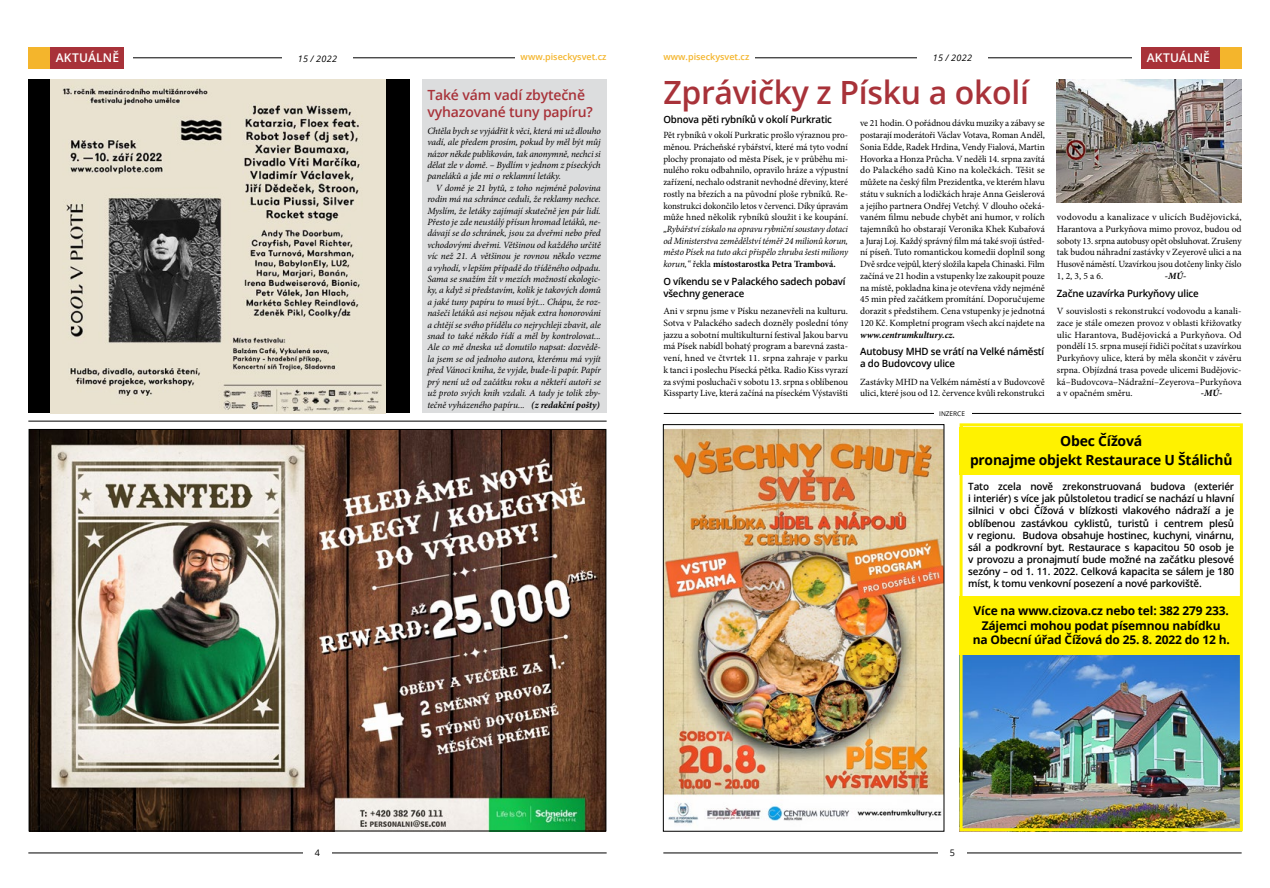
<style>
.page{position:relative;width:1270px;height:888px;background:#fff}
.page>*{position:absolute;margin:0;border:0;box-sizing:border-box;transform-origin:0 0}
.t1{font:600 32px "Open Sans";letter-spacing:-.01em;color:#a83239}
.t2{font:700 14px/19.6px "Open Sans";letter-spacing:-.015em;color:#000;text-align:center}
.t3{font:600 14px/16.8px "Open Sans";letter-spacing:-.01em;color:#a83239}
.t4{font:700 12px/14.4px "Open Sans";letter-spacing:-.015em;color:#000;text-align:center}
.t5{font:600 12px "Open Sans";letter-spacing:.02em;color:#fff}
.t6{font:600 10px/12px "Open Sans";letter-spacing:-.015em;color:#000}
.t7{font:9.5px/11.7px "Minion Pro";letter-spacing:-.005em;color:#000;text-align:justify}
.t8{font:italic 9.5px/11.4px "Minion Pro";letter-spacing:-.01em;color:#000;text-align:justify}
.t9{font:italic 9.5px/11.7px "Minion Pro";letter-spacing:-.01em;color:#000;text-align:justify;scale:.96 1}
.t10{font:italic 700 9.5px "Minion Pro";color:#000}
.t11{font:600 9px "Open Sans";color:#f4b52c}
.t12{font:italic 9px "Open Sans";letter-spacing:.04em;color:#000}
.t13{font:9px "Open Sans";color:#000}
.t14{font:6.5px "Open Sans";color:#000}
.s1{font-style:normal}
.s2{font-weight:700;font-style:normal}
.s3{font-weight:700}
</style>
<div class="page">
<hr style="left:28px;top:58px;width:564px;height:1px;background:#000">
<hr style="left:677px;top:58px;width:565px;height:1px;background:#000">
<hr style="left:28px;top:852px;width:579px;height:1px;background:#000">
<hr style="left:663px;top:852px;width:579px;height:1px;background:#000">
<div style="left:515px;top:48px;width:91px;height:16px;background:#fff"></div>
<div style="left:663px;top:48px;width:92px;height:16px;background:#fff"></div>
<div style="left:303px;top:844px;width:29px;height:16px;background:#fff"></div>
<div style="left:938px;top:844px;width:29px;height:16px;background:#fff"></div>
<div style="left:282px;top:55px;width:71px;height:6px;background:#fff"></div>
<div style="left:917px;top:54px;width:71px;height:7px;background:#fff"></div>
<div style="left:960px;top:596px;width:282px;height:59px;background:#fff200"></div>
<div style="left:960px;top:427px;width:281px;height:48px;background:#fff200"></div>
<div style="left:28px;top:47px;width:22px;height:22px;background:#f4b52c"></div>
<div style="left:50px;top:47px;width:75px;height:22px;background:#a83239"></div>
<div style="left:125px;top:47px;width:8px;height:22px;background:#fff"></div>
<div style="left:1220px;top:47px;width:22px;height:21px;background:#f4b52c"></div>
<div style="left:1133px;top:47px;width:8px;height:22px;background:#fff"></div>
<div style="left:1141px;top:47px;width:79px;height:21px;background:#a83239"></div>
<hr style="left:664px;top:413px;width:577px;height:1px;background:#000">
<img style="left:665px;top:428px;width:277px;height:397px">
<div style="left:663px;top:424px;width:281px;height:407px;border:1px solid #000"></div>
<div style="left:933px;top:409px;width:38px;height:8px;background:#fff"></div>
<img style="left:964px;top:655px;width:275px;height:172px">
<div style="left:960px;top:423px;width:283px;height:408px;border:3px solid #fff200"></div>
<img style="left:1057px;top:79px;width:184px;height:123px">
<div style="left:422px;top:79px;width:184px;height:334px;background:#dcddde"></div>
<div style="left:28px;top:79px;width:382px;height:334px;background:#000"></div>
<img style="left:50px;top:79px;width:335px;height:334px">
<img style="left:31px;top:431px;width:573px;height:398px">
<hr style="left:28px;top:421px;width:579px;height:1px;background:#000">
<p class="t5" style="left:56px;top:50px;width:63px">AKTUÁLNĚ</p>
<p class="t12" style="left:298px;top:52px;width:41px">15 / 2022</p>
<p class="t12" style="left:933px;top:52px;width:41px">15 / 2022</p>
<p class="t5" style="left:1147px;top:50px;width:65px">Aktuáln ě</p>
<h1 class="t1" style="left:663px;top:70px;width:367px">Zprávičky z Písku a okolí</h1>
<p class="t6" style="left:663px;top:113px;width:170px">Obnova pěti rybníků v okolí Purkratic</p>
<p class="t7" style="left:663px;top:129px;width:186px">Pět rybníků v okolí Purkratic prošlo výraznou pro&shy;měnou. Prácheňské rybářství, které má tyto vodní plochy pronajato od města Písek, je v průběhu mi&shy;nulého roku odbahnilo, opravilo hráze a výpustní zařízení, nechalo odstranit nevhodné dřeviny, které rostly na březích a na původní ploše rybníků. Re&shy;konstrukci dokončilo letos v červenci. Díky úpravám může hned několik rybníků sloužit i ke koupání.</p>
<p class="t9" style="left:663px;top:223px;width:194px">„Rybářství získalo na opravu rybniční soustavy dotaci od Ministerstva zemědělství téměř 24 milionů korun, město Písek na tuto akci přispělo zhruba šesti miliony korun,“ <span class="s1">řekla</span> <span class="s2">místostarostka Petra Trambová.</span></p>
<p class="t6" style="left:663px;top:275px;width:184px">O víkendu se v Palackého sadech pobaví všechny generace</p>
<p class="t7" style="left:663px;top:305px;width:186px">Ani v srpnu jsme v Písku nezanevřeli na kulturu.<br>Sotva v Palackého sadech dozněly poslední tóny jazzu a sobotní multikulturní festival Jakou barvu má Písek nabídl bohatý program a barevná zasta&shy;vení, hned ve čtvrtek 11. srpna zahraje v parku k tanci i poslechu Písecká pětka. Radio Kiss vyrazí za svými posluchači v sobotu 13. srpna s oblíbenou Kissparty Live, která začíná na píseckém Výstavišti</p>
<p class="t11" style="left:521px;top:50px;width:87px">www.piseckysvet.cz</p>
<p class="t11" style="left:663px;top:50px;width:87px">www.piseckysvet.cz</p>
<h2 class="t3" style="left:427px;top:86px;width:167px">Také vám vadí zbytečně vyhazované tuny papíru?</h2>
<p class="t8" style="left:427px;top:125px;width:175px">Chtěla bych se vyjádřit k věci, která mi už dlouho vadí, ale předem prosím, pokud by měl být můj názor někde publikován, tak anonymně, nechci si dělat zle v domě. – Bydlím v jednom z píseckých paneláků a jde mi o reklamní letáky.</p>
<p class="t8" style="left:427px;top:182px;width:175px;text-indent:9px">V domě je 21 bytů, z toho nejméně polovina rodin má na schránce ceduli, že reklamy nechce.<br>Myslím, že letáky zajímají skutečně jen pár lidí.<br>Přesto je zde neustálý přísun hromad letáků, ne&shy;dávají se do schránek, jsou za dveřmi nebo před vchodovými dveřmi. Většinou od každého určitě víc než 21. A většinou je rovnou někdo vezme a vyhodí, v lepším případě do tříděného odpadu.<br>Sama se snažím žít v mezích možností ekologic&shy;ky, a když si představím, kolik je takových domů a jaké tuny papíru to musí být... Chápu, že roz&shy;našeči letáků asi nejsou nějak extra honorováni a chtějí se svého přídělu co nejrychleji zbavit, ale snad to také někdo řídí a měl by kontrolovat...<br>Ale co mě dneska už donutilo napsat: dozvědě&shy;la jsem se od jednoho autora, kterému má vyjít před Vánoci kniha, že vyjde, bude-li papír. Papír prý není už od začátku roku a někteří autoři se už proto svých knih vzdali. A tady je tolik zby&shy;tečně vyházeného papíru... <span class="s3">(z redakční pošty)</span></p>
<p class="t7" style="left:860px;top:117px;width:186px">ve 21 hodin. O pořádnou dávku muziky a zábavy se postarají moderátoři Václav Votava, Roman Anděl, Sonia Edde, Radek Hrdina, Vendy Fialová, Martin Hovorka a Honza Průcha. V neděli 14. srpna zavítá do Palackého sadů Kino na kolečkách. Těšit se můžete na český film Prezidentka, ve kterém hlavu státu v sukních a lodičkách hraje Anna Geislerová a jejího partnera Ondřej Vetchý. V dlouho očeká&shy;vaném filmu nebude chybět ani humor, v rolích tajemníků ho obstarají Veronika Khek Kubařová a Juraj Loj. Každý správný film má také svoji ústřed&shy;ní píseň. Tuto romantickou komedii doplnil song Dvě srdce vejpůl, který složila kapela Chinaski. Film začíná ve 21 hodin a vstupenky lze zakoupit pouze na místě, pokladna kina je otevřena vždy nejméně 45 min před začátkem promítání. Doporučujeme dorazit s předstihem. Cena vstupenky je jednotná 120 Kč. Kompletní program všech akcí najdete na</p>
<p class="t10" style="left:860px;top:328px;width:96px">www.centrumkultury.cz.</p>
<p class="t6" style="left:860px;top:345px;width:186px">Autobusy MHD se vrátí na Velké náměstí a do Budovcovy ulice</p>
<p class="t7" style="left:860px;top:375px;width:186px">Zastávky MHD na Velkém náměstí a v Budovcově ulici, které jsou od 12. července kvůli rekonstrukci</p>
<p class="t7" style="left:1057px;top:211px;width:186px">vodovodu a kanalizace v ulicích Budějovická, Harantova a Purkyňova mimo provoz, budou od soboty 13. srpna autobusy opět obsluhovat. Zrušeny tak budou náhradní zastávky v Zeyerově ulici a na Husově náměstí. Uzavírkou jsou dotčeny linky číslo 1, 2, 3, 5 a 6.</p>
<p class="t10" style="left:1165px;top:269px;width:23px">-MÚ-</p>
<p class="t6" style="left:1057px;top:287px;width:143px">Začne uzavírka Purkyňovy ulice</p>
<p class="t7" style="left:1057px;top:305px;width:186px">V souvislosti s rekonstrukcí vodovodu a kanali&shy;zace je stále omezen provoz v oblasti křižovatky ulic Harantova, Budějovická a Purkyňova. Od pondělí 15. srpna musejí řidiči počítat s uzavírkou Purkyňovy ulice, která by měla skončit v závěru srpna. Objízdná trasa povede ulicemi Budějovic&shy;ká–Budovcova–Nádražní–Zeyerova–Purkyňova a v opačném směru.</p>
<p class="t10" style="left:1201px;top:386px;width:23px">-MÚ-</p>
<p class="t14" style="left:939px;top:409px;width:27px">INZERCE</p>
<h2 class="t2" style="left:970px;top:430px;width:264px">Obec Čížová<br>pronajme objekt Restaurace U Štálichů</h2>
<p class="t6" style="left:968px;top:480px;width:267px;text-align:justify">Tato zcela nově zrekonstruovaná budova (exteriér i interiér) s více jak půlstoletou tradicí se nachází u hlavní silnici v obci Čížová v blízkosti vlakového nádraží a je oblíbenou zastávkou cyklistů, turistů i centrem plesů v regionu. Budova obsahuje hostinec, kuchyni, vinárnu, sál a podkrovní byt. Restaurace s kapacitou 50 osob je v provozu a pronajmutí bude možné na začátku plesové sezóny – od 1. 11. 2022. Celková kapacita se sálem je 180 míst, k tomu venkovní posezení a nové parkoviště.</p>
<p class="t4" style="left:973px;top:603px;width:259px">Více na www.cizova.cz nebo tel: 382 279 233.<br>Zájemci mohou podat písemnou nabídku<br>na Obecní úřad Čížová do 25. 8. 2022 do 12 h.</p>
<p class="t13" style="left:315px;top:846px;width:7px">4</p>
<p class="t13" style="left:950px;top:846px;width:7px">5</p>
</div>
